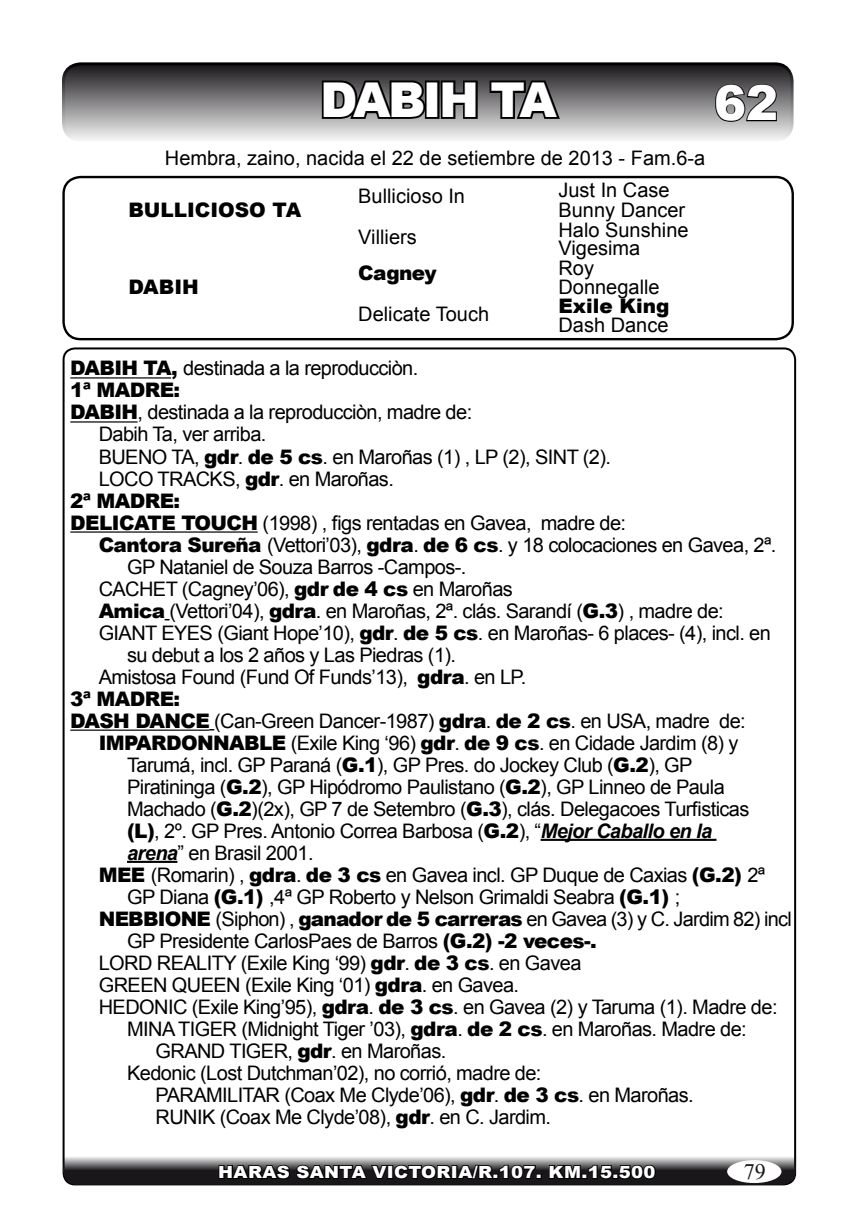
<style>
.page{position:relative;width:862px;height:1231px;background:#fff}
.page>*{position:absolute;margin:0;border:0;box-sizing:border-box;transform-origin:0 0}
.t1{font:900 48px "Arial";letter-spacing:-.05em;color:#fff}
.t2{font:22px "Times New Roman";color:#1a171b}
.t3{font:20px "Arial";letter-spacing:-.03em;color:#000}
.t4{font:20px "Arial";color:#000}
.t5{font:900 20px "Arial";letter-spacing:-.03em;color:#000}
.t6{font:900 20px "Arial";color:#000}
.t7{font:900 16.8px "Arial";letter-spacing:.02em;color:#fff;scale:1.08 1}
.s1{font-weight:900}
.s2{font-weight:700;font-style:italic}
</style>
<div class="page">
<svg style="left:391px;top:1149px;width:74px;height:39px"></svg>
<div style="left:64px;top:348px;width:731px;height:836px;background:#fff;border-radius:11px"></div>
<div style="left:62px;top:176px;width:732px;height:164px;border:2px solid #000;border-radius:17px"></div>
<div style="left:63px;top:64px;width:729px;height:76px;background:linear-gradient(to bottom,#181519,#f0f0f0);border-radius:17px"></div>
<div style="left:62px;top:62px;width:731px;height:80px;border:3px solid #000;border-radius:17px"></div>
<svg style="left:63px;top:1155px;width:733px;height:29px;background:#6b696c"></svg>
<svg style="left:777px;top:1155px;width:19px;height:15px"></svg>
<svg style="left:63px;top:1155px;width:19px;height:15px"></svg>
<div style="left:727px;top:1159px;width:54px;height:23px;background:#fff;border-radius:50%"></div>
<svg style="left:320px;top:78px;width:108px;height:44px;background:#464546"></svg>
<div style="left:425px;top:80px;width:14px;height:39px;border:4px solid #000"></div>
<svg style="left:439px;top:78px;width:41px;height:43px;background:#464547"></svg>
<svg style="left:487px;top:78px;width:76px;height:44px;background:#525153"></svg>
<hr style="left:70px;top:377px;width:101px;height:1px;background:#000">
<hr style="left:70px;top:421px;width:68px;height:1px;background:#000">
<hr style="left:70px;top:531px;width:188px;height:1px;background:#000">
<hr style="left:70px;top:729px;width:139px;height:1px;background:#000">
<hr style="left:540px;top:838px;width:176px;height:2px;background:#000">
<hr style="left:127px;top:860px;width:50px;height:2px;background:#000">
<svg style="left:714px;top:83px;width:64px;height:40px;background:#626163"></svg>
<svg style="left:218px;top:1162px;width:324px;height:18px;background:#262426"></svg>
<svg style="left:548px;top:1155px;width:109px;height:25px;background:#575657"></svg>
<h1 class="t1" style="left:320px;top:65px;width:238px">DABIH TA</h1>
<p class="t4" style="left:165px;top:144px;width:542px">Hembra, zaino, nacida el 22 de setiembre de 2013 - Fam.6-a</p>
<p class="t6" style="left:129px;top:195px;width:174px">BULLICIOSO TA</p>
<p class="t5" style="left:129px;top:272px;width:72px">DABIH</p>
<p class="t4" style="left:358px;top:182px;width:108px">Bullicioso In</p>
<p class="t4" style="left:358px;top:224px;width:60px">Villiers</p>
<p class="t5" style="left:358px;top:258px;width:80px">Cagney</p>
<p class="t4" style="left:358px;top:300px;width:132px">Delicate Touch</p>
<p class="t4" style="left:558px;top:177px;width:113px">Just In Case</p>
<p class="t4" style="left:558px;top:197px;width:128px">Bunny Dancer</p>
<p class="t4" style="left:558px;top:217px;width:132px">Halo Sunshine</p>
<p class="t4" style="left:558px;top:235px;width:83px">Vigesima</p>
<p class="t3" style="left:558px;top:255px;width:37px">Roy</p>
<p class="t4" style="left:558px;top:274px;width:103px">Donnegalle</p>
<p class="t6" style="left:558px;top:291px;width:113px">Exile King</p>
<p class="t4" style="left:558px;top:312px;width:112px">Dash Dance</p>
<h1 class="t1" style="left:714px;top:68px;width:66px">62</h1>
<p class="t3" style="left:70px;top:355px;width:349px"><span class="s1">DABIH TA,</span> destinada a la reproducciòn.</p>
<p class="t5" style="left:70px;top:376px;width:111px">1ª MADRE:</p>
<p class="t3" style="left:70px;top:399px;width:403px"><span class="s1">DABIH</span>, destinada a la reproducciòn, madre de:</p>
<p class="t3" style="left:99px;top:421px;width:169px">Dabih Ta, ver arriba.</p>
<p class="t3" style="left:99px;top:443px;width:514px">BUENO TA, <span class="s1">gdr</span>. <span class="s1">de 5 cs</span>. en Maroñas (1) , LP (2), SINT (2).</p>
<p class="t3" style="left:99px;top:465px;width:297px">LOCO TRACKS, <span class="s1">gdr</span>. en Maroñas.</p>
<p class="t5" style="left:70px;top:486px;width:111px">2ª MADRE:</p>
<p class="t3" style="left:70px;top:509px;width:557px"><span class="s1">DELICATE TOUCH</span> (1998) , figs rentadas en Gavea, madre de:</p>
<p class="t3" style="left:99px;top:531px;width:679px"><span class="s1">Cantora Sureña</span> (Vettori’03), <span class="s1">gdra</span>. <span class="s1">de 6 cs</span>. y 18 colocaciones en Gavea, 2ª.</p>
<p class="t3" style="left:127px;top:553px;width:341px">GP Nataniel de Souza Barros -Campos-.</p>
<p class="t3" style="left:99px;top:575px;width:416px">CACHET (Cagney’06), <span class="s1">gdr de 4 cs</span> en Maroñas</p>
<p class="t3" style="left:99px;top:597px;width:626px"><span class="s1">Amica</span> (Vettori’04), <span class="s1">gdra</span>. en Maroñas, 2ª. clás. Sarandí (<span class="s1">G.3</span>) , madre de:</p>
<p class="t3" style="left:99px;top:619px;width:674px">GIANT EYES (Giant Hope’10), <span class="s1">gdr</span>. <span class="s1">de 5 cs</span>. en Maroñas- 6 places- (4), incl. en</p>
<p class="t3" style="left:127px;top:641px;width:330px">su debut a los 2 años y Las Piedras (1).</p>
<p class="t3" style="left:99px;top:663px;width:429px">Amistosa Found (Fund Of Funds’13), <span class="s1">gdra</span>. en LP.</p>
<p class="t5" style="left:70px;top:684px;width:111px">3ª MADRE:</p>
<p class="t3" style="left:70px;top:707px;width:677px"><span class="s1">DASH DANCE</span> (Can-Green Dancer-1987) <span class="s1">gdra</span>. <span class="s1">de 2 cs</span>. en USA, madre de:</p>
<p class="t3" style="left:99px;top:729px;width:641px"><span class="s1">IMPARDONNABLE</span> (Exile King ‘96) <span class="s1">gdr</span>. <span class="s1">de 9 cs</span>. en Cidade Jardim (8) y</p>
<p class="t3" style="left:127px;top:751px;width:567px">Tarumá, incl. GP Paraná (<span class="s1">G.1</span>), GP Pres. do Jockey Club (<span class="s1">G.2</span>), GP</p>
<p class="t3" style="left:127px;top:773px;width:599px">Piratininga (<span class="s1">G.2</span>), GP Hipódromo Paulistano (<span class="s1">G.2</span>), GP Linneo de Paula</p>
<p class="t3" style="left:127px;top:795px;width:624px">Machado (<span class="s1">G.2</span>)(2x), GP 7 de Setembro (<span class="s1">G.3</span>), clás. Delegacoes Turfisticas</p>
<p class="t3" style="left:127px;top:817px;width:586px"><span class="s1">(L)</span>, 2º. GP Pres. Antonio Correa Barbosa (<span class="s1">G.2</span>), “<span class="s2">Mejor Caballo en la</span></p>
<p class="t3" style="left:127px;top:839px;width:188px"><span class="s2">arena</span>” en Brasil 2001.</p>
<p class="t3" style="left:99px;top:861px;width:668px"><span class="s1">MEE</span> (Romarin) , <span class="s1">gdra</span>. <span class="s1">de 3 cs</span> en Gavea incl. GP Duque de Caxias <span class="s1">(G.2)</span> 2ª</p>
<p class="t3" style="left:127px;top:883px;width:554px">GP Diana <span class="s1">(G.1)</span> ,4ª GP Roberto y Nelson Grimaldi Seabra <span class="s1">(G.1)</span> ;</p>
<p class="t3" style="left:99px;top:905px;width:694px"><span class="s1">NEBBIONE</span> (Siphon) , <span class="s1">ganador de 5 carreras</span> en Gavea (3) y C. Jardim 82) incl</p>
<p class="t3" style="left:127px;top:927px;width:471px">GP Presidente CarlosPaes de Barros <span class="s1">(G.2) -2 veces-.</span></p>
<p class="t3" style="left:99px;top:949px;width:484px">LORD REALITY (Exile King ‘99) <span class="s1">gdr</span>. <span class="s1">de 3 cs</span>. en Gavea</p>
<p class="t3" style="left:99px;top:971px;width:422px">GREEN QUEEN (Exile King ‘01) <span class="s1">gdra</span>. en Gavea.</p>
<p class="t3" style="left:99px;top:993px;width:680px">HEDONIC (Exile King’95), <span class="s1">gdra</span>. <span class="s1">de 3 cs</span>. en Gavea (2) y Taruma (1). Madre de:</p>
<p class="t3" style="left:127px;top:1015px;width:621px">MINA TIGER (Midnight Tiger ’03), <span class="s1">gdra</span>. <span class="s1">de 2 cs</span>. en Maroñas. Madre de:</p>
<p class="t3" style="left:155px;top:1037px;width:292px">GRAND TIGER, <span class="s1">gdr</span>. en Maroñas.</p>
<p class="t3" style="left:127px;top:1059px;width:416px">Kedonic (Lost Dutchman’02), no corrió, madre de:</p>
<p class="t3" style="left:155px;top:1081px;width:540px">PARAMILITAR (Coax Me Clyde’06), <span class="s1">gdr</span>. <span class="s1">de 3 cs</span>. en Maroñas.</p>
<p class="t3" style="left:155px;top:1103px;width:397px">RUNIK (Coax Me Clyde’08), <span class="s1">gdr</span>. en C. Jardim.</p>
<p class="t7" style="left:218px;top:1159px;width:406px">HARAS SANTA VICTORIA/R.107. KM.15.500</p>
<p class="t2" style="left:744px;top:1156px;width:23px">79</p>
</div>
